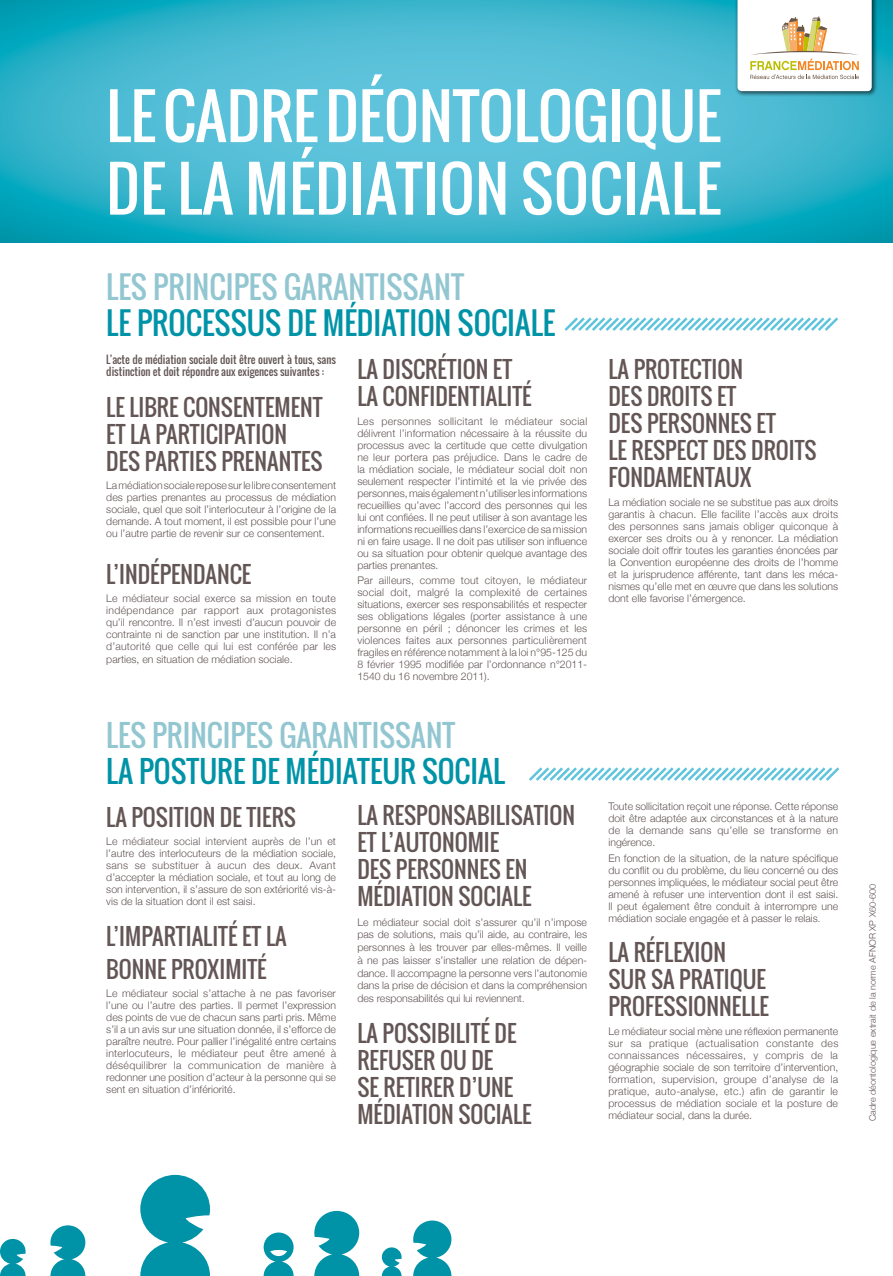
<style>
.page{position:relative;width:893px;height:1276px;background:#fff}
.page>*{position:absolute;margin:0;border:0;box-sizing:border-box;transform-origin:0 0}
.t1{font:60.45px/72.5px "Oswald";color:#fff}
.t2{font:30px "Oswald";color:#0093a7}
.t3{font:30px "Oswald";color:#92c6d1}
.t4{font:29.25px "Oswald";color:#0093a7}
.t5{font:29.25px "Oswald";color:#92c6d1}
.t6{font:22.5px/27px "Oswald";color:#635655}
.t7{font:300 10.5px/12px "Helvetica Neue";color:#635655;text-align:justify}
.t8{font:10.5px/12px "Oswald";color:#635655}
.t9{font:300 9px "Helvetica Neue";color:#635655}
.s1{font-size:9px}
</style>
<div class="page">
<svg style="left:0;top:0;width:893px;height:243px;background:#41b7cf"></svg>
<div style="left:734px;top:0;width:143px;height:97px;background:#000;opacity:.3"></div>
<svg style="left:737px;top:0;width:135px;height:91px"></svg>
<svg style="left:564px;top:317px;width:274px;height:14px"></svg>
<svg style="left:529px;top:767px;width:311px;height:14px"></svg>
<svg style="left:50px;top:1225px;width:35px;height:51px"></svg>
<svg style="left:0;top:1239px;width:26px;height:37px"></svg>
<svg style="left:264px;top:1232px;width:30px;height:44px"></svg>
<svg style="left:140px;top:1175px;width:70px;height:101px"></svg>
<svg style="left:314px;top:1211px;width:45px;height:65px"></svg>
<svg style="left:413px;top:1220px;width:38px;height:56px"></svg>
<svg style="left:382px;top:1247px;width:20px;height:29px"></svg>
<h1 class="t1" style="left:106px;top:80px;width:616px">LE CADRE DÉONTOLOGIQUE<br>DE LA MÉDIATION SOCIALE</h1>
<h2 class="t3" style="left:106px;top:264px;width:359px">LES PRINCIPES GARANTISSANT</h2>
<h2 class="t2" style="left:106px;top:300px;width:451px">LE PROCESSUS DE MÉDIATION SOCIALE</h2>
<p class="t8" style="left:106px;top:354px;width:231px">L’ACTE DE MÉDIATION SOCIALE DOIT ÊTRE OUVERT À TOUS, SANS<br>DISTINCTION ET DOIT RÉPONDRE AUX EXIGENCES SUIVANTES :</p>
<h3 class="t6" style="left:106px;top:394px;width:218px">LE LIBRE CONSENTEMENT<br>ET LA PARTICIPATION<br>DES PARTIES PRENANTES</h3>
<p class="t7" style="left:106px;top:479px;width:231px">La médiation sociale repose sur le libre consentement des parties prenantes au processus de médiation sociale, quel que soit l’interlocuteur à l’origine de la demande. A tout moment, il est possible pour l’une ou l’autre partie de revenir sur ce consentement.</p>
<h3 class="t6" style="left:106px;top:560px;width:25px">L’INDÉPENDANCE</h3>
<p class="t7" style="left:106px;top:591px;width:231px">Le médiateur social exerce sa mission en toute indépendance par rapport aux protagonistes qu’il rencontre. Il n’est investi d’aucun pouvoir de contrainte ni de sanction par une institution. Il n’a d’autorité que celle qui lui est conférée par les parties, en situation de médiation sociale.</p>
<h3 class="t6" style="left:357px;top:356px;width:176px">LA DISCRÉTION ET<br>LA CONFIDENTIALITÉ</h3>
<p class="t7" style="left:357px;top:414px;width:231px">Les personnes sollicitant le médiateur social délivrent l’information nécessaire à la réussite du processus avec la certitude que cette divulgation ne leur portera pas préjudice. Dans le cadre de la médiation sociale, le médiateur social doit non seulement respecter l’intimité et la vie privée des personnes, mais également n’utiliser les informations recueillies qu’avec l’accord des personnes qui les lui ont confiées. Il ne peut utiliser à son avantage les informations recueillies dans l’exercice de sa mission ni en faire usage. Il ne doit pas utiliser son influence ou sa situation pour obtenir quelque avantage des parties prenantes.</p>
<p class="t7" style="left:357px;top:573px;width:231px">Par ailleurs, comme tout citoyen, le médiateur social doit, malgré la complexité de certaines situations, exercer ses responsabilités et respecter ses obligations légales (porter assistance à une personne en péril ; dénoncer les crimes et les violences faites aux personnes particulièrement fragiles en référence notamment à la loi n°95-125 du 8 février 1995 modifiée par l’ordonnance n°2011- 1540 du 16 novembre 2011).</p>
<h3 class="t5" style="left:106px;top:714px;width:350px">LES PRINCIPES GARANTISSANT</h3>
<h3 class="t4" style="left:106px;top:749px;width:400px">LA POSTURE DE MÉDIATEUR SOCIAL</h3>
<h3 class="t6" style="left:106px;top:804px;width:191px">LA POSITION DE TIERS</h3>
<p class="t7" style="left:106px;top:835px;width:231px">Le médiateur social intervient auprès de l’un et l’autre des interlocuteurs de la médiation sociale, sans se substituer à aucun des deux. Avant d’accepter la médiation sociale, et tout au long de son intervention, il s’assure de son extériorité vis-à&shy;vis de la situation dont il est saisi.</p>
<h3 class="t6" style="left:106px;top:923px;width:24px">L’IMPARTIALITÉ</h3>
<h3 class="t6" style="left:242px;top:923px;width:46px">ET LA</h3>
<h3 class="t6" style="left:106px;top:955px;width:13px">BONNE</h3>
<h3 class="t6" style="left:171px;top:955px;width:59px">PROXIMITÉ</h3>
<p class="t7" style="left:106px;top:986px;width:231px">Le médiateur social s’attache à ne pas favoriser l’une ou l’autre des parties. Il permet l’expression des points de vue de chacun sans parti pris. Même s’il a un avis sur une situation donnée, il s’efforce de paraître neutre. Pour pallier l’inégalité entre certains interlocuteurs, le médiateur peut être amené à déséquilibrer la communication de manière à redonner une position d’acteur à la personne qui se sent en situation d’infériorité.</p>
<h3 class="t6" style="left:357px;top:802px;width:52px">LA RESPONSABILISATION<br>ET L’AUTONOMIE<br>DES PERSONNES</h3>
<h3 class="t6" style="left:505px;top:856px;width:11px">EN</h3>
<h3 class="t6" style="left:357px;top:883px;width:12px">MÉDIATION</h3>
<h3 class="t6" style="left:458px;top:883px;width:12px">SOCIALE</h3>
<p class="t7" style="left:357px;top:915px;width:231px;line-height:12.8px">Le médiateur social doit s’assurer qu’il n’impose pas de solutions, mais qu’il aide, au contraire, les personnes à les trouver par elles-mêmes. Il veille à ne pas laisser s’installer une relation de dépen&shy;dance. Il accompagne la personne vers l’autonomie dans la prise de décision et dans la compréhension des responsabilités qui lui reviennent<span class="s1">.</span></p>
<h3 class="t6" style="left:357px;top:1019px;width:36px">LA POSSIBILITÉ</h3>
<h3 class="t6" style="left:495px;top:1019px;width:12px">DE</h3>
<h3 class="t6" style="left:357px;top:1046px;width:12px">REFUSER</h3>
<h3 class="t6" style="left:440px;top:1046px;width:43px">OU DE</h3>
<h3 class="t6" style="left:357px;top:1073px;width:38px">SE RETIRER</h3>
<h3 class="t6" style="left:459px;top:1073px;width:31px">D’UNE</h3>
<h3 class="t6" style="left:357px;top:1100px;width:12px">MÉDIATION</h3>
<h3 class="t6" style="left:458px;top:1100px;width:12px">SOCIALE</h3>
<h3 class="t6" style="left:608px;top:356px;width:51px">LA PROTECTION<br>DES DROITS</h3>
<h3 class="t6" style="left:717px;top:383px;width:10px">ET</h3>
<h3 class="t6" style="left:608px;top:410px;width:52px">DES PERSONNES</h3>
<h3 class="t6" style="left:757px;top:410px;width:10px">ET</h3>
<h3 class="t6" style="left:608px;top:437px;width:35px">LE RESPECT</h3>
<h3 class="t6" style="left:713px;top:437px;width:51px">DES DROITS</h3>
<h3 class="t6" style="left:608px;top:464px;width:13px">FONDAMENTAU</h3>
<h3 class="t6" style="left:740px;top:464px;width:13px">X</h3>
<p class="t7" style="left:608px;top:495px;width:231px">La médiation sociale ne se substitue pas aux droits garantis à chacun. Elle facilite l’accès aux droits des personnes sans jamais obliger quiconque à exercer ses droits ou à y renoncer. La médiation sociale doit offrir toutes les garanties énoncées par la Convention européenne des droits de l’homme et la jurisprudence afférente, tant dans les méca&shy;nismes qu’elle met en œuvre que dans les solutions dont elle favorise l’émergence.</p>
<p class="t7" style="left:608px;top:800px;width:231px">Toute sollicitation reçoit une réponse. Cette réponse doit être adaptée aux circonstances et à la nature de la demande sans qu’elle se transforme en ingérence.</p>
<p class="t7" style="left:608px;top:851px;width:231px">En fonction de la situation, de la nature spécifique du conflit ou du problème, du lieu concerné ou des personnes impliquées, le médiateur social peut être amené à refuser une intervention dont il est saisi.<br>Il peut également être conduit à interrompre une médiation sociale engagée et à passer le relais<span class="s1">.</span></p>
<h3 class="t6" style="left:608px;top:939px;width:36px">LA RÉFLE</h3>
<h3 class="t6" style="left:683px;top:939px;width:23px">XION</h3>
<h3 class="t6" style="left:608px;top:966px;width:14px">SUR</h3>
<h3 class="t6" style="left:651px;top:966px;width:39px">SA PRATI</h3>
<h3 class="t6" style="left:730px;top:966px;width:25px">QUE</h3>
<h3 class="t6" style="left:608px;top:993px;width:12px">PROFESSIONNELLE</h3>
<p class="t7" style="left:608px;top:1024px;width:231px">Le médiateur social mène une réflexion permanente sur sa pratique (actualisation constante des connaissances nécessaires, y compris de la géographie sociale de son territoire d’intervention, formation, supervision, groupe d’analyse de la pratique, auto-analyse, etc.) afin de garantir le processus de médiation sociale et la posture de médiateur social, dans la durée.</p>
<p class="t9" style="left:865px;top:1121px;width:239px;rotate:-90deg">Cadre déontologique extrait de la norme AFNOR XP X60-600</p>
</div>
